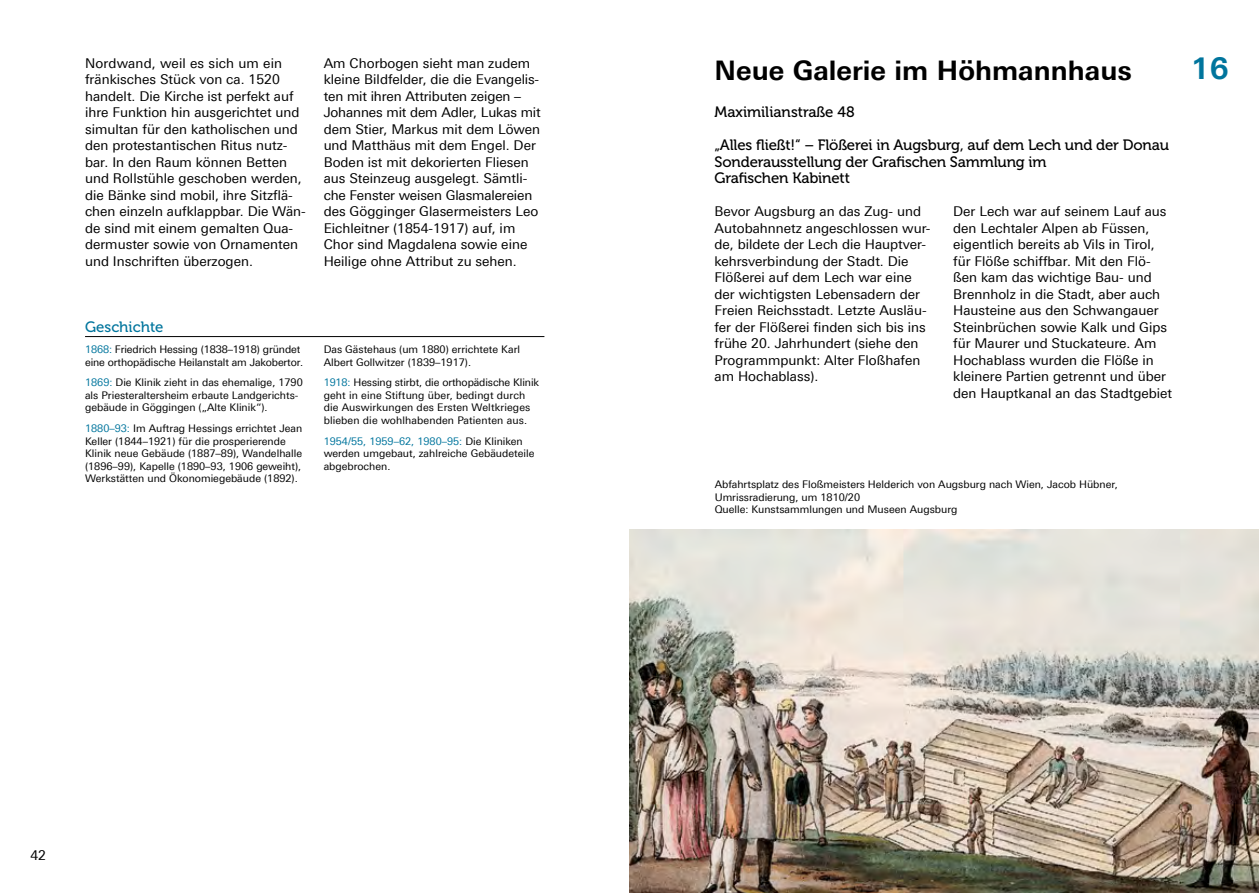
<style>
.page{position:relative;width:1259px;height:893px;background:#fff}
.page>*{position:absolute;margin:0;border:0;box-sizing:border-box;transform-origin:0 0}
.t1{font:700 30px "Univers For Augsburg";color:#00759d}
.t2{font:700 27px "Univers For Augsburg";color:#000}
.t3{font:15px/16.5px "Museo 500";letter-spacing:-.01em;color:#000}
.t4{font:15px "Museo 500";color:#00759d}
.t5{font:13.5px/16.5px "Univers For Augsburg";color:#000}
.t6{font:10.5px/12.6px "Univers For Augsburg";color:#000}
.s1{color:#00759d}
</style>
<div class="page">
<hr style="left:85px;top:336px;width:459px;height:1px;background:#000">
<img style="left:629px;top:530px;width:630px;height:363px">
<p class="t5" style="left:85px;top:55px;width:222px">Nordwand, weil es sich um ein fränkisches Stück von ca. 1520 handelt. Die Kirche ist perfekt auf ihre Funktion hin ausgerichtet und simultan fü r den katholischen und den protestantischen Ritus nutz&shy;bar. In den Raum können Betten und Rollstü hle geschoben werden, die Bänke sind mobil, ihre Sitzflä&shy;chen einzeln aufklappbar. Die Wän&shy;de sind mit einem gemalten Qua&shy;dermuster sowie von Ornamenten und Inschriften ü berzogen.</p>
<p class="t5" style="left:324px;top:55px;width:219px">Am Chorbogen sieht man zudem kleine Bildfelder, die die Evangelis&shy;ten mit ihren Attributen zeigen –<br>Johannes mit dem Adler, Lukas mit dem Stier, Markus mit dem Löwen und Matthäus mit dem Engel. Der<br>Boden ist mit dekorierten Fliesen aus Steinzeug ausgelegt. Sämtli&shy;che Fenster weisen Glasmalereien des Gögginger Glasermeisters Leo<br>Eichleitner (1854-1917) auf, im<br>Chor sind Magdalena sowie eine<br>Heilige ohne Attribut zu sehen.</p>
<p class="t4" style="left:85px;top:319px;width:80px">Geschichte</p>
<p class="t6" style="left:85px;top:343px;width:219px"><span class="s1">1868:</span> Friedrich Hessing (1838–1918) grü ndet eine orthopädische Heilanstalt am Jakobertor.</p>
<p class="t6" style="left:85px;top:376px;width:219px"><span class="s1">1869:</span> Die Klinik zieht in das ehemalige, 1790 als Priesteraltersheim erbaute Landgerichts&shy;gebäude in Göggingen („Alte Klinik“).</p>
<p class="t6" style="left:85px;top:422px;width:219px"><span class="s1">1880–93:</span> Im Auftrag Hessings errichtet Jean Keller (1844–1921) fü r die prosperierende Klinik neue Gebäude (1887–89), Wandelhalle (1896–99), Kapelle (1890–93, 1906 geweiht), Werkstätten und Ökonomiegebäude (1892).</p>
<p class="t6" style="left:324px;top:343px;width:198px">Das Gästehaus (um 1880) errichtete Karl<br>Albert Gollwitzer (1839–1917).</p>
<p class="t6" style="left:324px;top:376px;width:217px"><span class="s1">1918:</span> Hessing stirbt, die orthopädische Klinik geht in eine Stiftung ü ber, bedingt durch die Auswirkungen des Ersten Weltkrieges blieben die wohlhabenden Patienten aus.</p>
<p class="t6" style="left:324px;top:435px;width:212px"><span class="s1">1954/55, 1959–62, 1980–95:</span> Die Kliniken werden umgebaut, zahlreiche Gebäudeteile abgebrochen.</p>
<p class="t5" style="left:30px;top:847px;width:17px">42</p>
<h2 class="t2" style="left:714px;top:54px;width:419px">Neue Galerie im Höhmannhaus</h2>
<p class="t3" style="left:714px;top:104px;width:142px">Maximilianstraße 48</p>
<p class="t3" style="left:714px;top:137px;width:456px">„Alles fließt!“ – Flößerei in Augsburg, auf dem Lech und der Donau<br>Sonderausstellung der Grafischen Sammlung im<br>Grafischen Kabinett</p>
<p class="t5" style="left:714px;top:203px;width:217px">Bevor Augsburg an das Zug- und<br>Autobahnnetz angeschlossen wur&shy;de, bildete der Lech die Hauptver&shy;kehrsverbindung der Stadt. Die<br>Flößerei auf dem Lech war eine der wichtigsten Lebensadern der<br>Freien Reichsstadt. Letzte Ausläu&shy;fer der Flößerei finden sich bis ins frühe 20. Jahrhundert (siehe den<br>Programmpunkt: Alter Floßhafen am Hochablass).</p>
<p class="t5" style="left:953px;top:203px;width:220px">Der Lech war auf seinem Lauf aus den Lechtaler Alpen ab Füssen, eigentlich bereits ab Vils in Tirol, für Flöße schiffbar. Mit den Flö&shy;ßen kam das wichtige Bau- und<br>Brennholz in die Stadt, aber auch<br>Hausteine aus den Schwangauer<br>Steinbrüchen sowie Kalk und Gips für Maurer und Stuckateure. Am<br>Hochablass wurden die Flöße in kleinere Partien getrennt und über den Hauptkanal an das Stadtgebiet</p>
<h1 class="t1" style="left:1191px;top:51px;width:39px">16</h1>
<p class="t6" style="left:714px;top:478px;width:404px">Abfahrtsplatz des Floßmeisters Helderich von Augsburg nach Wien, Jacob Hübner,<br>Umrissradierung, um 1810/20<br>Quelle: Kunstsammlungen und Museen Augsburg</p>
</div>
